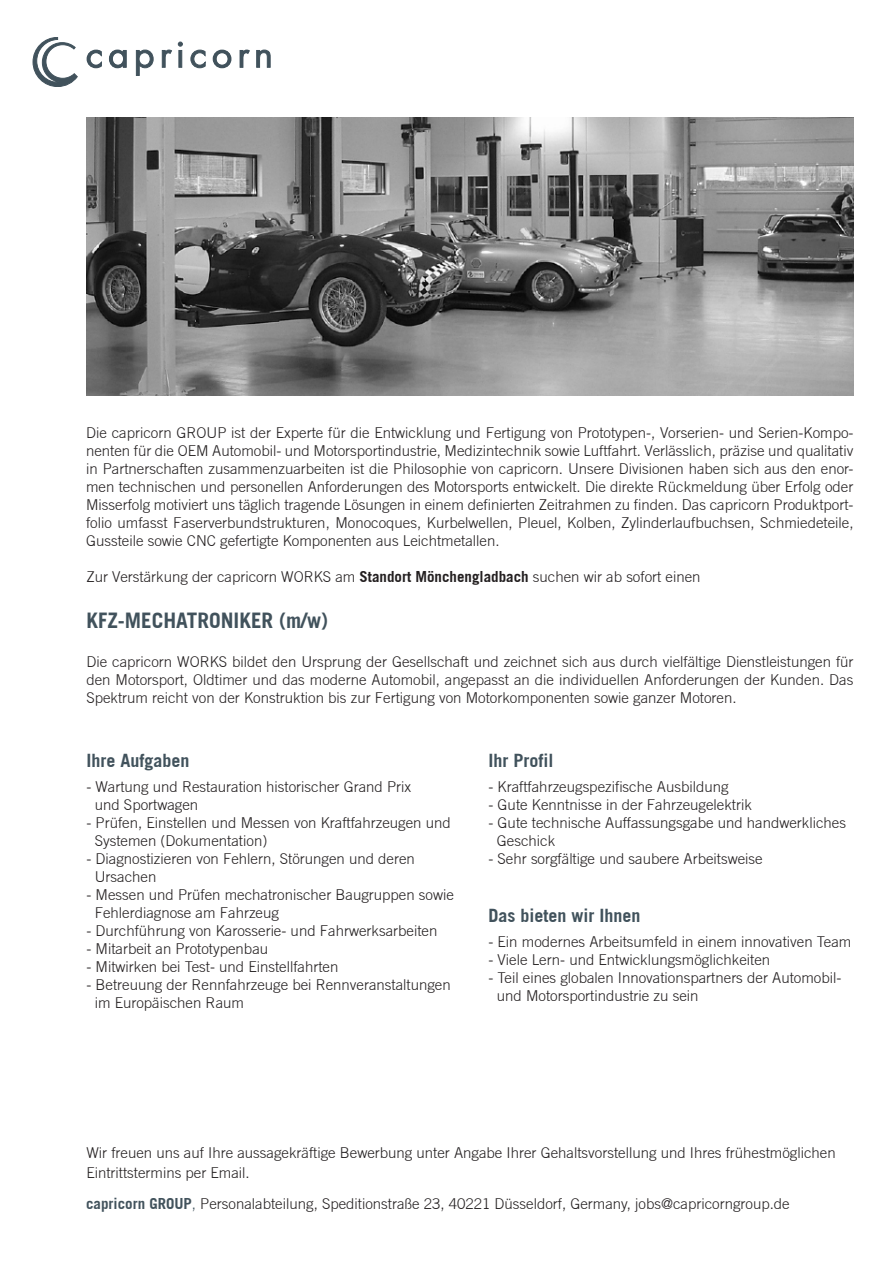
<style>
.page{position:relative;width:893px;height:1263px;background:#fff}
.page>*{position:absolute;margin:0;border:0;box-sizing:border-box;transform-origin:0 0}
.t1{font:700 21px "Trade Gothic";color:#41525c}
.t2{font:700 18px "Trade Gothic";color:#41525c}
.t3{font:300 15px/18px "Trade Gothic";color:#231f20;text-align:justify}
.s1{font-weight:700}
.s2{font-weight:700;color:#41525c}
.s3{color:#41525c}
</style>
<div class="page">
<svg style="left:87px;top:50px;width:14px;height:18px"></svg>
<svg style="left:109px;top:50px;width:17px;height:18px"></svg>
<svg style="left:136px;top:50px;width:17px;height:25px"></svg>
<svg style="left:162px;top:50px;width:10px;height:17px"></svg>
<svg style="left:178px;top:42px;width:4px;height:4px"></svg>
<div style="left:179px;top:50px;width:3px;height:17px;border:1px solid #41525c"></div>
<svg style="left:191px;top:50px;width:14px;height:18px"></svg>
<svg style="left:213px;top:50px;width:18px;height:18px"></svg>
<svg style="left:240px;top:50px;width:9px;height:17px"></svg>
<svg style="left:257px;top:50px;width:13px;height:17px"></svg>
<svg style="left:33px;top:37px;width:44px;height:50px"></svg>
<img style="left:86px;top:118px;width:767px;height:278px">
<p class="t3" style="left:86px;top:423px;width:769px">Die capricorn GROUP ist der Experte für die Entwicklung und Fertigung von Prototypen-, Vorserien- und Serien-Kompo&shy;nenten für die OEM Automobil- und Motorsportindustrie, Medizintechnik sowie Luftfahrt. Verlässlich, präzise und qualitativ in Partnerschaften zusammenzuarbeiten ist die Philosophie von capricorn. Unsere Divisionen haben sich aus den enor&shy;men technischen und personellen Anforderungen des Motorsports entwickelt. Die direkte Rückmeldung über Erfolg oder Misserfolg motiviert uns täglich tragende Lösungen in einem definierten Zeitrahmen zu finden. Das capricorn Produktport&shy;folio umfasst Faserverbundstrukturen, Monocoques, Kurbelwellen, Pleuel, Kolben, Zylinderlaufbuchsen, Schmiedeteile, Gussteile sowie CNC gefertigte Komponenten aus Leichtmetallen.</p>
<p class="t3" style="left:86px;top:568px;width:615px">Zur Verstärkung der capricorn WORKS am <span class="s1">Standort Mönchengladbach</span> suchen wir ab sofort einen</p>
<p class="t1" style="left:86px;top:608px;width:243px">KFZ-MECHATRONIKER (m/w)</p>
<p class="t3" style="left:86px;top:653px;width:769px">Die capricorn WORKS bildet den Ursprung der Gesellschaft und zeichnet sich aus durch vielfältige Dienstleistungen für den Motorsport, Oldtimer und das moderne Automobil, angepasst an die individuellen Anforderungen der Kunden. Das Spektrum reicht von der Konstruktion bis zur Fertigung von Motorkomponenten sowie ganzer Motoren.</p>
<p class="t2" style="left:86px;top:749px;width:105px">Ihre Aufgaben</p>
<p class="t3" style="left:86px;top:778px;width:326px">- Wartung und Restauration historischer Grand Prix</p>
<p class="t3" style="left:95px;top:796px;width:105px">und Sportwagen</p>
<p class="t3" style="left:86px;top:814px;width:366px">- Prüfen, Einstellen und Messen von Kraftfahrzeugen und</p>
<p class="t3" style="left:95px;top:832px;width:174px">Systemen (Dokumentation)</p>
<p class="t3" style="left:86px;top:850px;width:330px">- Diagnostizieren von Fehlern, Störungen und deren</p>
<p class="t3" style="left:95px;top:868px;width:63px">Ursachen</p>
<p class="t3" style="left:86px;top:886px;width:369px">- Messen und Prüfen mechatronischer Baugruppen sowie</p>
<p class="t3" style="left:95px;top:904px;width:186px">Fehlerdiagnose am Fahrzeug</p>
<p class="t3" style="left:86px;top:922px;width:352px">- Durchführung von Karosserie- und Fahrwerksarbeiten</p>
<p class="t3" style="left:86px;top:940px;width:183px">- Mitarbeit an Prototypenbau</p>
<p class="t3" style="left:86px;top:958px;width:254px">- Mitwirken bei Test- und Einstellfahrten</p>
<p class="t3" style="left:86px;top:976px;width:366px">- Betreuung der Rennfahrzeuge bei Rennveranstaltungen</p>
<p class="t3" style="left:95px;top:994px;width:151px">im Europäischen Raum</p>
<p class="t2" style="left:488px;top:749px;width:67px">Ihr Profil</p>
<p class="t3" style="left:488px;top:778px;width:242px">- Kraftfahrzeugspezifische Ausbildung</p>
<p class="t3" style="left:488px;top:796px;width:265px">- Gute Kenntnisse in der Fahrzeugelektrik</p>
<p class="t3" style="left:488px;top:814px;width:359px">- Gute technische Auffassungsgabe und handwerkliches</p>
<p class="t3" style="left:497px;top:832px;width:60px">Geschick</p>
<p class="t3" style="left:488px;top:850px;width:276px">- Sehr sorgfältige und saubere Arbeitsweise</p>
<p class="t2" style="left:488px;top:904px;width:154px">Das bieten wir Ihnen</p>
<p class="t3" style="left:488px;top:933px;width:364px">- Ein modernes Arbeitsumfeld in einem innovativen Team</p>
<p class="t3" style="left:488px;top:951px;width:283px">- Viele Lern- und Entwicklungsmöglichkeiten</p>
<p class="t3" style="left:488px;top:969px;width:354px">- Teil eines globalen Innovationspartners der Automobil-</p>
<p class="t3" style="left:497px;top:987px;width:203px">und Motorsportindustrie zu sein</p>
<p class="t3" style="left:86px;top:1143px;width:751px;line-height:19.8px">Wir freuen uns auf Ihre aussagekräftige Bewerbung unter Angabe Ihrer Gehaltsvorstellung und Ihres frühestmöglichen<br>Eintrittstermins per Email.</p>
<p class="t3" style="left:86px;top:1194px;width:705px"><span class="s2">capricorn GROUP</span><span class="s3">,</span> Personalabteilung, Speditionstraße 23, 40221 Düsseldorf, Germany, jobs@capricorngroup.de</p>
</div>
